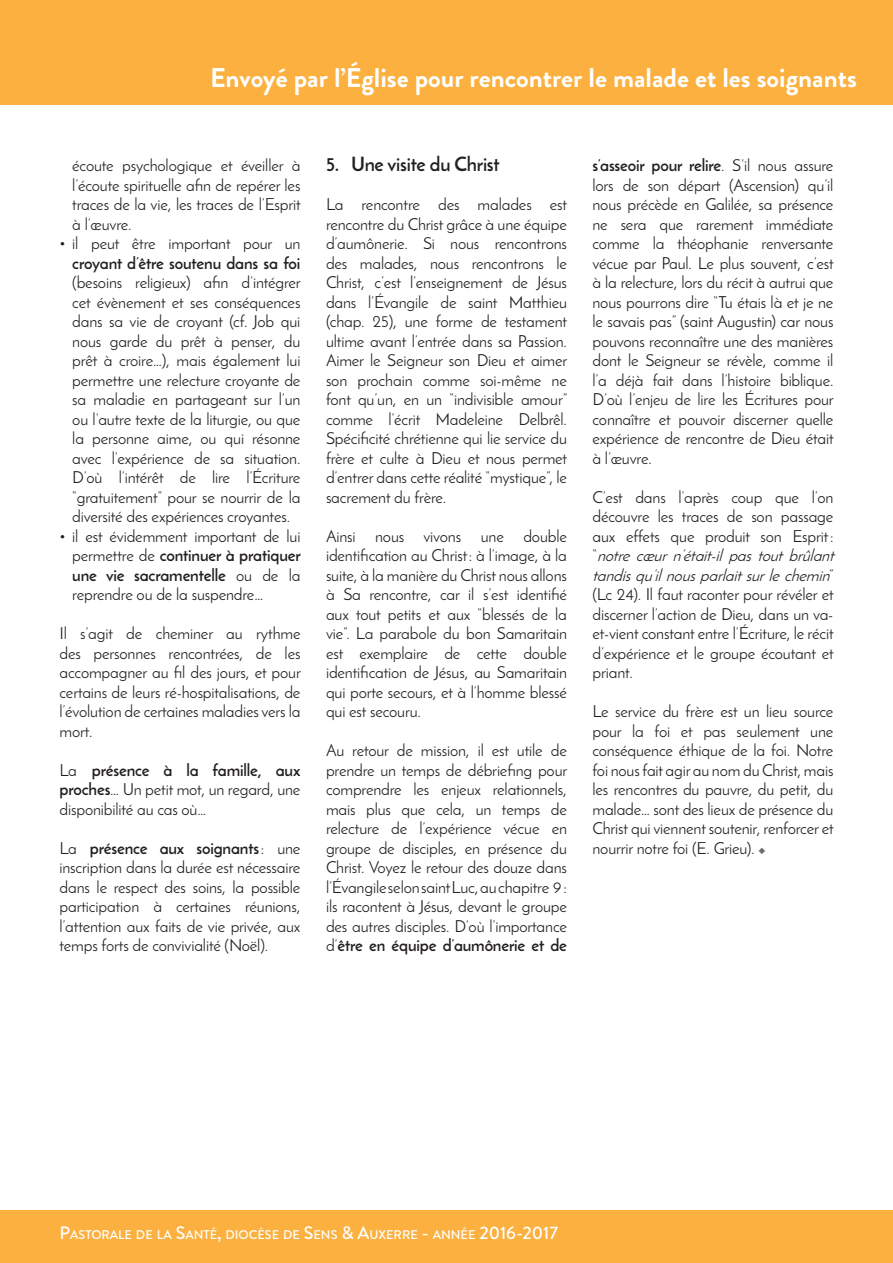
<style>
.page{position:relative;width:893px;height:1263px;background:#fff}
.page>*{position:absolute;margin:0;border:0;box-sizing:border-box;transform-origin:0 0}
.t1{font:700 27px "Brandon Grotesque";color:#fff}
.t2{font:700 19.5px "Josefin Sans";letter-spacing:-.01em;color:#231f20}
.t3{font:16.5px/19.5px "Josefin Sans";letter-spacing:-.01em;color:#231f20;text-align:justify}
.t4{font:700 16.5px "Josefin Sans";letter-spacing:-.01em;color:#231f20}
.t5{font:500 12.6px "Brandon Grotesque";color:#fff}
.s1{font-weight:700}
.s2{font-style:italic}
.s3{color:#6c6d70}
.s4{font-size:18px}
</style>
<div class="page">
<div style="left:0;top:0;width:893px;height:104px;background:#fbb03f"></div>
<div style="left:0;top:1210px;width:893px;height:53px;background:#fbb03f"></div>
<h1 class="t1" style="left:210px;top:59px;width:648px">Envoyé par l’Église pour rencontrer le malade et les soignants</h1>
<p class="t3" style="left:72px;top:155px;width:230px">écoute psychologique et éveiller à l’écoute spirituelle afin de repérer les traces de la vie, les traces de l’Esprit à l’œuvre.</p>
<p class="t3" style="left:60px;top:233px;width:242px">• il peut être important pour un</p>
<p class="t4" style="left:72px;top:252px;width:230px">croyant d’être soutenu dans sa foi</p>
<p class="t3" style="left:72px;top:272px;width:230px">(besoins religieux) afin d’intégrer cet évènement et ses conséquences dans sa vie de croyant (cf. Job qui nous garde du prêt à penser, du prêt à croire…), mais également lui permettre une relecture croyante de sa maladie en partageant sur l’un ou l’autre texte de la liturgie, ou que la personne aime, ou qui résonne avec l’expérience de sa situation.<br>D’où l’intérêt de lire l’Écriture “gratuitement” pour se nourrir de la diversité des expériences croyantes.</p>
<p class="t3" style="left:72px;top:526px;width:230px;text-indent:-13px">• il est évidemment important de lui permettre de <span class="s1">continuer à pratiquer une vie sacramentelle</span> ou de la reprendre ou de la suspendre…</p>
<p class="t3" style="left:60px;top:623px;width:243px">Il s’agit de cheminer au rythme des personnes rencontrées, de les accompagner au fil des jours, et pour certains de leurs ré-hospitalisations, de l’évolution de certaines maladies vers la mort.</p>
<p class="t3" style="left:60px;top:760px;width:242px">La <span class="s1">présence à la famille, aux proches</span>… Un petit mot, un regard, une disponibilité au cas où…</p>
<p class="t3" style="left:60px;top:838px;width:242px">La <span class="s1">présence aux soignants</span>: une inscription dans la durée est nécessaire dans le respect des soins, la possible participation à certaines réunions, l’attention aux faits de vie privée, aux temps forts de convivialité (Noël).</p>
<p class="t2" style="left:326px;top:152px;width:175px">5. Une visite du Christ</p>
<p class="t3" style="left:326px;top:194px;width:243px">La rencontre des malades est rencontre du Christ grâce à une équipe d’aumônerie. Si nous rencontrons des malades, nous rencontrons le Christ, c’est l’enseignement de Jésus dans l’Évangile de saint Matthieu (chap. 25), une forme de testament ultime avant l’entrée dans sa Passion.<br>Aimer le Seigneur son Dieu et aimer son prochain comme soi-même ne font qu’un, en un “indivisible amour” comme l’écrit Madeleine Delbrêl.<br>Spécificité chrétienne qui lie service du frère et culte à Dieu et nous permet d’entrer dans cette réalité “mystique”, le sacrement du frère.</p>
<p class="t3" style="left:326px;top:526px;width:242px">Ainsi nous vivons une double identification au Christ: à l’image, à la suite, à la manière du Christ nous allons à Sa rencontre, car il s’est identifié aux tout petits et aux “blessés de la vie”. La parabole du bon Samaritain est exemplaire de cette double identification de Jésus, au Samaritain qui porte secours, et à l’homme blessé qui est secouru.</p>
<p class="t3" style="left:326px;top:740px;width:243px">Au retour de mission, il est utile de prendre un temps de débriefing pour comprendre les enjeux relationnels, mais plus que cela, un temps de relecture de l’expérience vécue en groupe de disciples, en présence du Christ. Voyez le retour des douze dans l’Évangile selon saint Luc, au chapitre 9: ils racontent à Jésus, devant le groupe des autres disciples. D’où l’importance d’<span class="s1">être en équipe d’aumônerie et de</span></p>
<p class="t3" style="left:592px;top:155px;width:243px"><span class="s1">s’asseoir pour relire</span>. S’il nous assure lors de son départ (Ascension) qu’il nous précède en Galilée, sa présence ne sera que rarement immédiate comme la théophanie renversante vécue par Paul. Le plus souvent, c’est à la relecture, lors du récit à autrui que nous pourrons dire “Tu étais là et je ne le savais pas” (saint Augustin) car nous pouvons reconnaître une des manières dont le Seigneur se révèle, comme il l’a déjà fait dans l’histoire biblique.<br>D’où l’enjeu de lire les Écritures pour connaître et pouvoir discerner quelle expérience de rencontre de Dieu était à l’œuvre.</p>
<p class="t3" style="left:592px;top:487px;width:248px;text-align:left">C’est dans l’après coup que l’on découvre les traces de son passage aux effets que produit son Esprit: “ <span class="s2">notre cœurn’était-il pas toutbrûlant tandisqu’ilnousparlaitsurlechemin</span>” (Lc 24). Il faut raconter pour révéler et discerner l’action de Dieu, dans un va&shy;et-vient constant entre l’Écriture, le récit d’expérience et le groupe écoutant et priant.</p>
<p class="t3" style="left:592px;top:701px;width:243px">Le service du frère est un lieu source pour la foi et pas seulement une conséquence éthique de la foi. Notre foi nous fait agir au nom du Christ, mais les rencontres du pauvre, du petit, du malade… sont des lieux de présence du Christ qui viennent soutenir, renforcer et nourrir notre foi (E. Grieu). <span class="s3">◆</span></p>
<p class="t5" style="left:60px;top:1226px;width:500px"><span class="s4">P</span>ASTORALE DE LA <span class="s4">S</span>ANTÉ<span class="s4">,</span> DIOCÈSE DE <span class="s4">S</span>ENS <span class="s4">&amp; A</span>UXERRE <span class="s4">-</span> ANNÉE <span class="s4">2016-2017</span></p>
</div>
